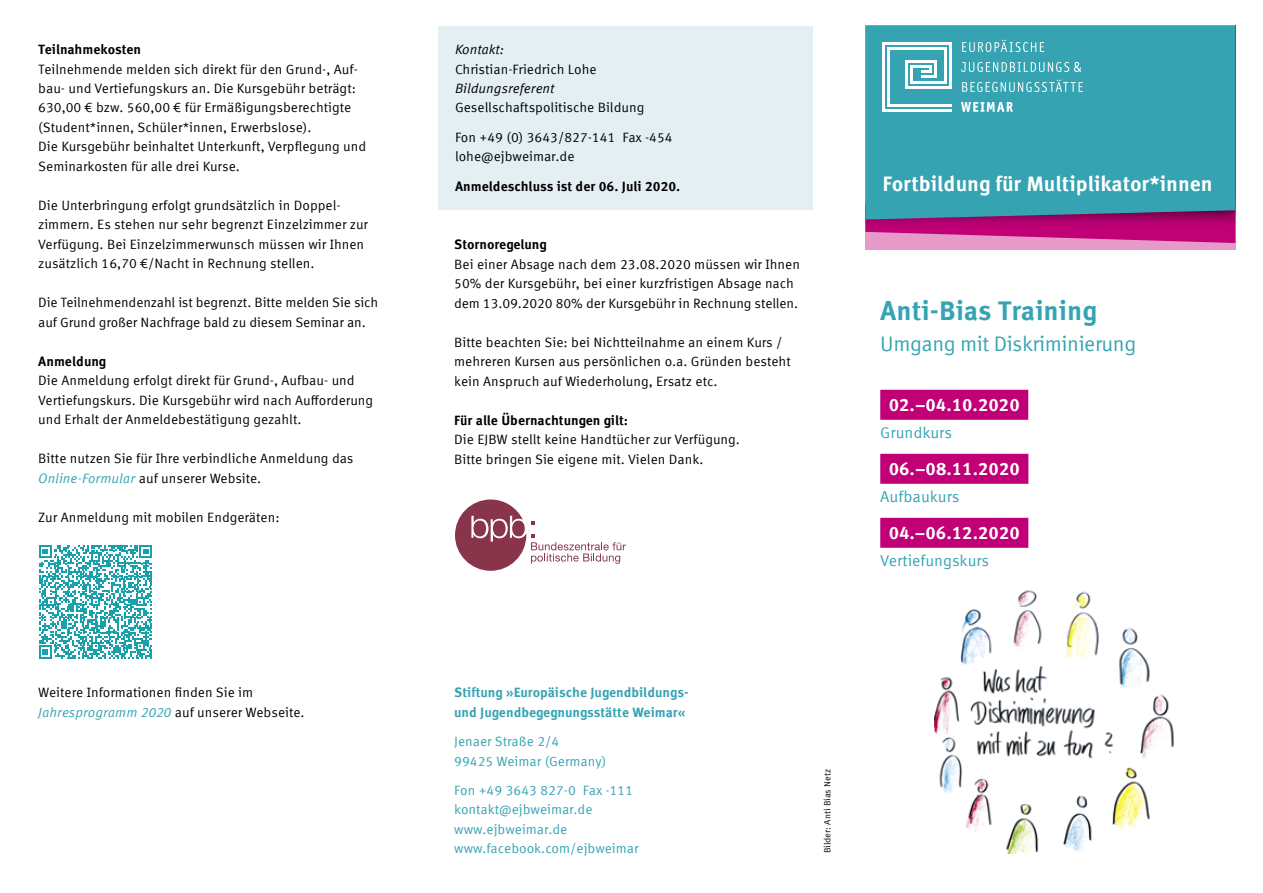
<style>
.page{position:relative;width:1263px;height:893px;background:#fff}
.page>*{position:absolute;margin:0;border:0;box-sizing:border-box;transform-origin:0 0}
.t1{font:700 27px "Meta Corr Offc Pro";color:#35a3b2}
.t2{font:700 21px "Meta Corr Offc Pro";color:#fff}
.t3{font:21px "Meta Corr Offc Pro";letter-spacing:-.02em;color:#35a3b2}
.t4{font:700 18px "Meta Corr Offc Pro";color:#fff}
.t5{font:15.75px "Meta Corr Offc Pro";letter-spacing:-.005em;color:#35a3b2}
.t6{font:13.5px/19.5px "Meta Corr Offc Pro";color:#000}
.t7{font:13.5px/19.5px "Meta Corr Offc Pro";color:#35a3b2}
.t8{font:700 13.5px "Meta Corr Offc Pro";color:#000}
.t9{font:700 13.5px/19.5px "Meta Corr Offc Pro";color:#35a3b2}
.t10{font:italic 13.5px "Meta Corr Offc Pro";color:#000}
.t11{font:9px "Meta Corr Offc Pro";color:#000}
.t12{font:italic 6px "Helvetica";color:#333}
.s1{font-style:italic;color:#35a3b2}
</style>
<div class="page">
<div style="left:880px;top:390px;width:148px;height:30px;background:#c10077"></div>
<div style="left:880px;top:454px;width:148px;height:30px;background:#c10077"></div>
<div style="left:880px;top:518px;width:148px;height:30px;background:#c10077"></div>
<div style="left:865px;top:26px;width:370px;height:224px;background:#e69ac9"></div>
<svg style="left:865px;top:229px;width:370px;height:14px"></svg>
<div style="left:865px;top:26px;width:370px;height:203px;background:linear-gradient(to right,#b4006f,#b5006f)"></div>
<div style="left:865px;top:26px;width:370px;height:193px;background:#35a3b2"></div>
<svg style="left:961px;top:102px;width:52px;height:10px"></svg>
<svg style="left:962px;top:80px;width:121px;height:12px"></svg>
<hr style="left:882px;top:109px;width:70px;height:3px;background:#fff">
<hr style="left:882px;top:42px;width:70px;height:3px;background:#fff">
<hr style="left:887px;top:47px;width:60px;height:3px;background:#fff">
<hr style="left:905px;top:60px;width:32px;height:2px;background:#fff">
<hr style="left:911px;top:81px;width:36px;height:3px;background:#fff">
<hr style="left:921px;top:75px;width:16px;height:3px;background:#fff">
<hr style="left:911px;top:65px;width:21px;height:3px;background:#fff">
<hr style="left:905px;top:86px;width:47px;height:3px;background:#fff">
<hr style="left:887px;top:104px;width:65px;height:3px;background:#fff">
<hr style="left:882px;top:42px;width:3px;height:70px;background:#fff">
<hr style="left:949px;top:42px;width:3px;height:47px;background:#fff">
<hr style="left:944px;top:47px;width:3px;height:37px;background:#fff">
<hr style="left:905px;top:60px;width:3px;height:29px;background:#fff">
<hr style="left:934px;top:60px;width:3px;height:16px;background:#fff">
<svg style="left:921px;top:68px;width:11px;height:5px"></svg>
<hr style="left:910px;top:65px;width:3px;height:19px;background:#fff">
<hr style="left:887px;top:47px;width:3px;height:60px;background:#fff">
<svg style="left:961px;top:62px;width:120px;height:10px"></svg>
<svg style="left:962px;top:40px;width:82px;height:12px"></svg>
<div style="left:438px;top:27px;width:374px;height:183px;background:#e3eff2"></div>
<svg style="left:455px;top:499px;width:171px;height:72px"></svg>
<svg style="left:39px;top:545px;width:113px;height:113px"></svg>
<img style="left:934px;top:590px;width:240px;height:263px">
<p class="t8" style="left:38px;top:39px;width:104px">Teilnahmekosten</p>
<p class="t6" style="left:38px;top:58px;width:330px">Teilnehmende melden sich direkt für den Grund-, Auf&shy;bau- und Vertiefungskurs an. Die Kursgebühr beträgt:<br>630,00 € bzw. 560,00 € für Ermäßigungsberechtigte (Student*innen, Schüler*innen, Erwerbslose).<br>Die Kursgebühr beinhaltet Unterkunft, Verpflegung und Seminarkosten für alle drei Kurse.</p>
<p class="t6" style="left:38px;top:195px;width:331px">Die Unterbringung erfolgt grundsätzlich in Doppel&shy;zimmern. Es stehen nur sehr begrenzt Einzelzimmer zur Verfügung. Bei Einzelzimmerwunsch müssen wir Ihnen zusätzlich 16,70 €/Nacht in Rechnung stellen.</p>
<p class="t6" style="left:38px;top:292px;width:341px">Die Teilnehmendenzahl ist begrenzt. Bitte melden Sie sich auf Grund großer Nachfrage bald zu diesem Seminar an.</p>
<p class="t8" style="left:38px;top:351px;width:69px">Anmeldung</p>
<p class="t6" style="left:38px;top:370px;width:336px">Die Anmeldung erfolgt direkt für Grund-, Aufbau- und<br>Vertiefungskurs. Die Kursgebühr wird nach Aufforderung und Erhalt der Anmeldebestätigung gezahlt.</p>
<p class="t6" style="left:38px;top:448px;width:317px">Bitte nutzen Sie für Ihre verbindliche Anmeldung das<br><span class="s1">Online-Formular</span> auf unserer Website.</p>
<p class="t6" style="left:38px;top:507px;width:243px">Zur Anmeldung mit mobilen Endgeräten:</p>
<p class="t12" style="left:-1px;top:515px;width:91px">em Euroweb QR Code Generator</p>
<p class="t10" style="left:455px;top:39px;width:50px">Kontakt:</p>
<p class="t6" style="left:455px;top:58px;width:143px">Christian-Friedrich Lohe</p>
<p class="t10" style="left:455px;top:78px;width:101px">Bildungsreferent</p>
<p class="t6" style="left:455px;top:92px;width:219px;line-height:29.2px">Gesellschaftspolitische Bildung<br>Fon +49 (0) 3643/827-141 Fax -454</p>
<p class="t6" style="left:455px;top:146px;width:121px">lohe@ejbweimar.de</p>
<p class="t8" style="left:455px;top:175px;width:227px">Anmeldeschluss ist der 06. Juli 2020.</p>
<p class="t8" style="left:454px;top:234px;width:94px">Stornoregelung</p>
<p class="t6" style="left:454px;top:253px;width:347px">Bei einer Absage nach dem 23.08.2020 müssen wir Ihnen<br>50% der Kursgebühr, bei einer kurzfristigen Absage nach dem 13.09.2020 80% der Kursgebühr in Rechnung stellen.</p>
<p class="t6" style="left:454px;top:331px;width:338px">Bitte beachten Sie: bei Nichtteilnahme an einem Kurs / mehreren Kursen aus persönlichen o.a. Gründen besteht kein Anspruch auf Wiederholung, Ersatz etc.</p>
<p class="t8" style="left:454px;top:409px;width:175px">Für alle Übernachtungen gilt:</p>
<p class="t6" style="left:454px;top:429px;width:287px">Die EJBW stellt keine Handtücher zur Verfügung.<br>Bitte bringen Sie eigene mit. Vielen Dank.</p>
<p class="t6" style="left:38px;top:682px;width:268px">Weitere Informationen finden Sie im<br><span class="s1">Jahresprogramm 2020</span> auf unserer Webseite.</p>
<p class="t9" style="left:454px;top:682px;width:236px">Stiftung »Europäische Jugendbildungs&shy;und Jugendbegegnungsstätte Weimar«</p>
<p class="t7" style="left:454px;top:731px;width:154px">Jenaer Straße 2/4<br>99425 Weimar (Germany)</p>
<p class="t7" style="left:454px;top:780px;width:186px">Fon +49 3643 827-0 Fax -111 kontakt@ejbweimar.de www.ejbweimar.de www.facebook.com/ejbweimar</p>
<p class="t11" style="left:821px;top:853px;width:86px;rotate:-90deg">Bilder: Anti Bias Netz</p>
<h2 class="t2" style="left:882px;top:167px;width:332px">Fortbildung für Multiplikator*innen</h2>
<h1 class="t1" style="left:880px;top:289px;width:218px">Anti-Bias Training</h1>
<h2 class="t3" style="left:880px;top:328px;width:257px">Umgang mit Diskriminierung</h2>
<h3 class="t4" style="left:889px;top:391px;width:132px">02.–04.10.2020</h3>
<p class="t5" style="left:880px;top:420px;width:73px">Grundkurs</p>
<h3 class="t4" style="left:889px;top:455px;width:133px">06.–08.11.2020</h3>
<p class="t5" style="left:880px;top:484px;width:81px">Aufbaukurs</p>
<h3 class="t4" style="left:889px;top:519px;width:133px">04.–06.12.2020</h3>
<p class="t5" style="left:880px;top:548px;width:111px">Vertiefungskurs</p>
</div>
